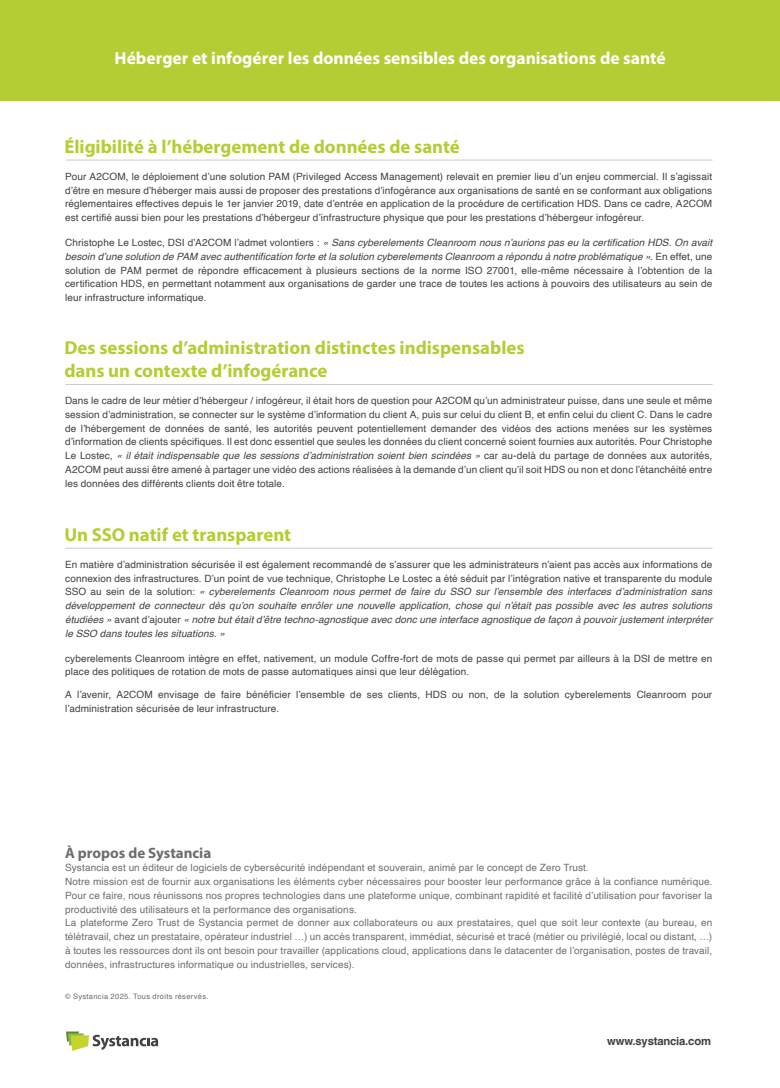
<style>
.page{position:relative;width:780px;height:1088px;background:#fff}
.page>*{position:absolute;margin:0;border:0;box-sizing:border-box;transform-origin:0 0}
.t1{font:700 18.75px/22.5px "Myriad Pro";letter-spacing:-.005em;color:#b5cd34}
.t2{font:700 17.5px "Myriad Pro";color:#fff}
.t3{font:700 15px "Myriad Pro";color:#6c6d70}
.t4{font:700 11.25px "Helvetica";letter-spacing:-.015em;color:#414042}
.t5{font:10px/13.8px "Helvetica";letter-spacing:.01em;color:#414042;text-align:justify}
.t6{font:10px/13.8px "Helvetica";letter-spacing:.01em;color:#6c6d70}
.t7{font:italic 10px/13.8px "Helvetica";letter-spacing:.01em;color:#414042;text-align:justify}
.t8{font:7.5px "Helvetica";letter-spacing:.045em;color:#6c6d70}
.s1{font-style:italic}
.s2{font-style:normal}
</style>
<div class="page">
<div style="left:0;top:0;width:780px;height:100px;background:#b5cd34"></div>
<hr style="left:66px;top:160px;width:646px;height:1px;background:#a8a9ad">
<hr style="left:66px;top:384px;width:646px;height:1px;background:#a8a9ad">
<hr style="left:66px;top:548px;width:646px;height:1px;background:#a8a9ad">
<svg style="left:66px;top:1031px;width:92px;height:20px"></svg>
<h2 class="t2" style="left:115px;top:47px;width:552px">Héberger et infogérer les données sensibles des organisations de santé</h2>
<h1 class="t1" style="left:64px;top:134px;width:397px">Éligibilité à l’hébergement de données de santé</h1>
<p class="t5" style="left:65px;top:170px;width:648px">Pour A2COM, le déploiement d’une solution PAM (Privileged Access Management) relevait en premier lieu d’un enjeu commercial. Il s’agissait d’être en mesure d’héberger mais aussi de proposer des prestations d’infogérance aux organisations de santé en se conformant aux obligations réglementaires effectives depuis le 1er janvier 2019, date d’entrée en application de la procédure de certification HDS. Dans ce cadre, A2COM est certifié aussi bien pour les prestations d’hébergeur d’infrastructure physique que pour les prestations d’hébergeur infogéreur.</p>
<p class="t5" style="left:65px;top:236px;width:648px">Christophe Le Lostec, DSI d’A2COM l’admet volontiers : <span class="s1">« Sans cyberelements Cleanroom nous n’aurions pas eu la certification HDS. On avait besoin d’une solution de PAM avec authentification forte et la solution cyberelements Cleanroom a répondu à notre problématique »</span>. En effet, une solution de PAM permet de répondre efficacement à plusieurs sections de la norme ISO 27001, elle-même nécessaire à l’obtention de la certification HDS, en permettant notamment aux organisations de garder une trace de toutes les actions à pouvoirs des utilisateurs au sein de leur infrastructure informatique.</p>
<h1 class="t1" style="left:64px;top:336px;width:461px">Des sessions d’administration distinctes indispensables dans un contexte d’infogérance</h1>
<p class="t5" style="left:65px;top:394px;width:648px">Dans le cadre de leur métier d’hébergeur / infogéreur, il était hors de question pour A2COM qu’un administrateur puisse, dans une seule et même session d’administration, se connecter sur le système d’information du client A, puis sur celui du client B, et enfin celui du client C. Dans le cadre de l’hébergement de données de santé, les autorités peuvent potentiellement demander des vidéos des actions menées sur les systèmes d’information de clients spécifiques. Il est donc essentiel que seules les données du client concerné soient fournies aux autorités. Pour Christophe Le Lostec, <span class="s1">« il était indispensable que les sessions d’administration soient bien scindées »</span> car au-delà du partage de données aux autorités, A2COM peut aussi être amené à partager une vidéo des actions réalisées à la demande d’un client qu’il soit HDS ou non et donc l’étanchéité entre les données des différents clients doit être totale.</p>
<h1 class="t1" style="left:64px;top:522px;width:228px">Un SSO natif et transparent</h1>
<p class="t7" style="left:65px;top:558px;width:648px"><span class="s2">En matière d’administration sécurisée il est également recommandé de s’assurer que les administrateurs n’aient pas accès aux informations de connexion des infrastructures. D’un point de vue technique, Christophe Le Lostec a été séduit par l’intégration native et transparente du module SSO au sein de la solution:</span> « cyberelements Cleanroom nous permet de faire du SSO sur l’ensemble des interfaces d’administration sans développement de connecteur dès qu’on souhaite enrôler une nouvelle application, chose qui n’était pas possible avec les autres solutions étudiées » <span class="s2">avant d’ajouter</span> « notre but était d’être techno-agnostique avec donc une interface agnostique de façon à pouvoir justement interpréter le SSO dans toutes les situations. »</p>
<p class="t5" style="left:65px;top:652px;width:648px">cyberelements Cleanroom intègre en effet, nativement, un module Coffre-fort de mots de passe qui permet par ailleurs à la DSI de mettre en place des politiques de rotation de mots de passe automatiques ainsi que leur délégation.</p>
<p class="t5" style="left:65px;top:688px;width:648px">A l’avenir, A2COM envisage de faire bénéficier l’ensemble de ses clients, HDS ou non, de la solution cyberelements Cleanroom pour l’administration sécurisée de leur infrastructure.</p>
<h3 class="t3" style="left:65px;top:843px;width:148px">À propos de Systancia</h3>
<p class="t6" style="left:65px;top:861px;width:648px">Systancia est un éditeur de logiciels de cybersécurité indépendant et souverain, animé par le concept de Zero Trust.<br>Notre mission est de fournir aux organisations les éléments cyber nécessaires pour booster leur performance grâce à la confiance numérique.<br>Pour ce faire, nous réunissons nos propres technologies dans une plateforme unique, combinant rapidité et facilité d’utilisation pour favoriser la productivité des utilisateurs et la performance des organisations.<br>La plateforme Zero Trust de Systancia permet de donner aux collaborateurs ou aux prestataires, quel que soit leur contexte (au bureau, en télétravail, chez un prestataire, opérateur industriel …) un accès transparent, immédiat, sécurisé et tracé (métier ou privilégié, local ou distant, …) à toutes les ressources dont ils ont besoin pour travailler (applications cloud, applications dans le datacenter de l’organisation, postes de travail, données, infrastructures informatique ou industrielles, services).</p>
<p class="t8" style="left:65px;top:990px;width:145px">© Systancia 2025. Tous droits réservés.</p>
<p class="t4" style="left:607px;top:1034px;width:105px">www.systancia.com</p>
</div>
